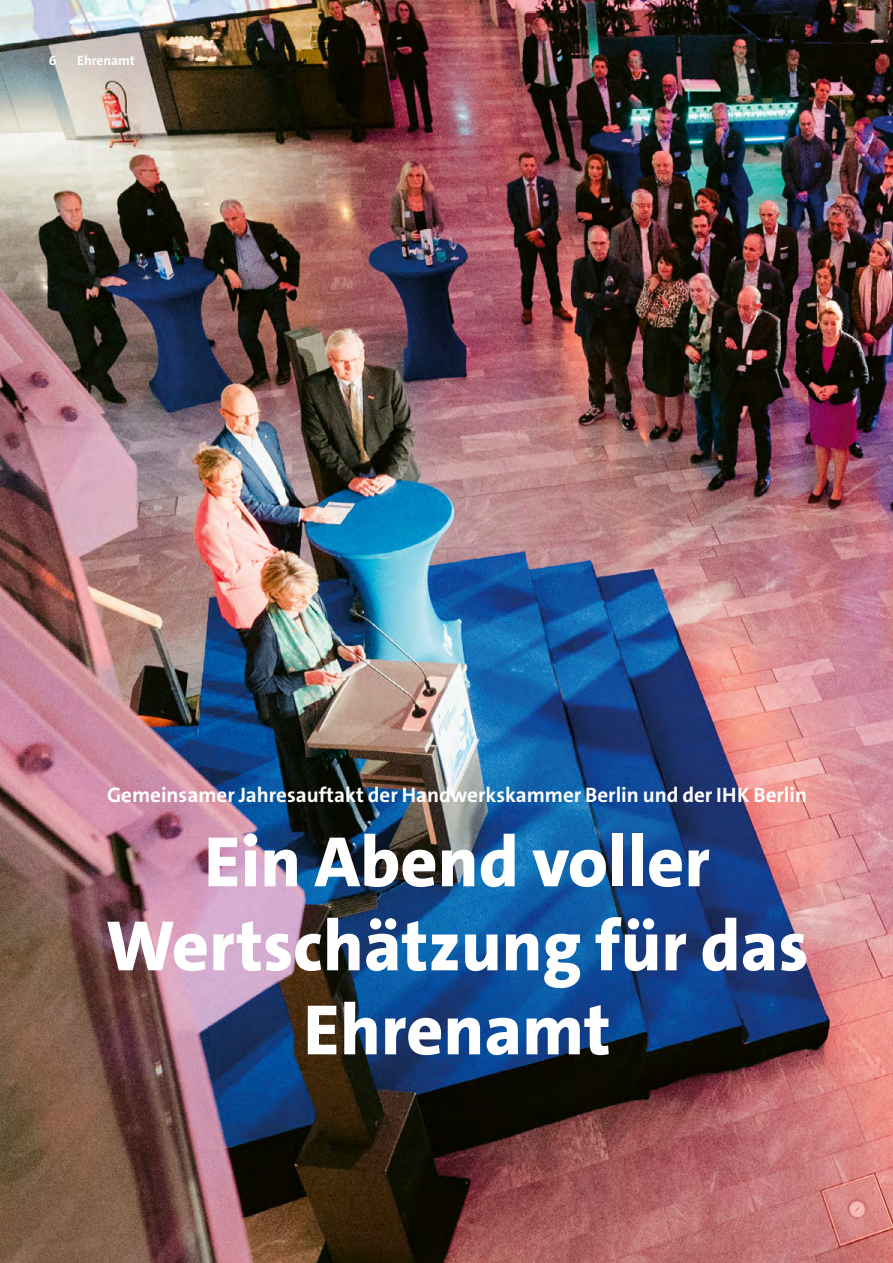
<style>
.page{position:relative;width:893px;height:1263px;background:#fff}
.page>*{position:absolute;margin:0;border:0;box-sizing:border-box;transform-origin:0 0}
.A4_Überschrift_48pt{font:800 72px/84px "The Sans";color:#fff;text-align:center}
.A4_Topline{font:700 21px "The Sans C4 s";color:#fff}
._2020_Lead_In_und_Zwischenüberschrift{font:700 13.5px "The Sans C4 s";color:#fff}
</style>
<div class="page">
<img style="left:0;top:0;width:893px;height:1263px">
<p class="_2020_Lead_In_und_Zwischenüberschrift" style="left:49px;top:52px;width:9px">6</p>
<p class="_2020_Lead_In_und_Zwischenüberschrift" style="left:77px;top:52px;width:59px">Ehrenamt</p>
<p class="A4_Topline" style="left:107px;top:782px;width:702px">Gemeinsamer Jahresauftakt der Handwerkskammer Berlin und der IHK Berlin</p>
<p class="A4_Überschrift_48pt" style="left:106px;top:820px;width:704px">Ein Abend voller<br>Wertschätzung für das<br>Ehrenamt</p>
</div>
